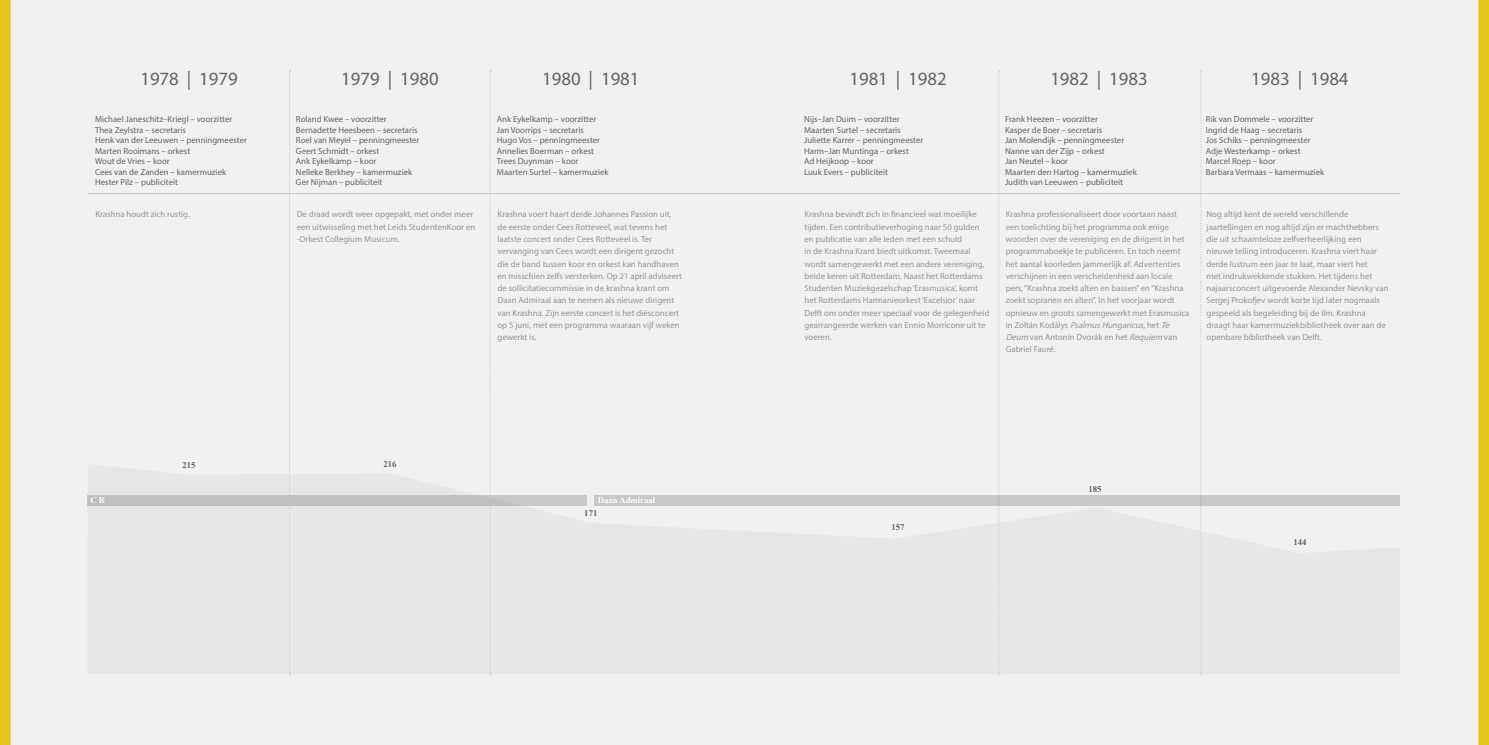
<style>
.page{position:relative;width:1489px;height:745px;background:#fff}
.page>*{position:absolute;margin:0;border:0;box-sizing:border-box;transform-origin:0 0}
.t1{font:18.75px "Myriad Pro";color:#636366}
.functie_bestuur_Norm{font:8.75px/12.2px "Myriad Pro";color:#939598}
.KOP_HOOFDSTUK_75{font:8.75px "Myriad Pro";color:#636366}
.t2{font:700 8.75px "Times New Roman";color:#636366}
.t3{font:700 8.75px "Times New Roman";color:#fff}
.t4{font:700 8.75px "Times New Roman";color:#5a5e5e}
.s1{font-style:italic}
</style>
<div class="page">
<div style="left:0;top:0;width:1488px;height:744px;background:#f2f1f1"></div>
<svg style="left:87px;top:465px;width:1313px;height:208px;fill:#e6e7e9"></svg>
<div style="left:1478px;top:0;width:10px;height:744px;background:#e6c619"></div>
<svg style="left:998px;top:70px;width:1px;height:604px"></svg>
<svg style="left:1200px;top:70px;width:1px;height:604px"></svg>
<div style="left:87px;top:494px;width:1313px;height:11px;background:#c9c7c8"></div>
<div style="left:587px;top:490px;width:7px;height:22px;background:#f2f1f1"></div>
<div style="left:0;top:0;width:11px;height:744px;background:#e6c619"></div>
<svg style="left:289px;top:70px;width:1px;height:604px"></svg>
<svg style="left:489px;top:70px;width:2px;height:604px"></svg>
<hr style="left:88px;top:193px;width:1312px;height:1px;background:#c7c8ca">
<p class="t1" style="left:140px;top:67px;width:99px">1978 | 1979</p>
<p class="t1" style="left:341px;top:67px;width:99px">1979 | 1980</p>
<p class="t1" style="left:542px;top:67px;width:99px">1980 | 1981</p>
<p class="KOP_HOOFDSTUK_75" style="left:95px;top:114px;width:139px">Michael Janeschitz–Kriegl – voorzitter</p>
<p class="KOP_HOOFDSTUK_75" style="left:95px;top:124px;width:92px">Thea Zeylstra – secretaris</p>
<p class="KOP_HOOFDSTUK_75" style="left:95px;top:135px;width:153px">Henk van der Leeuwen – penningmeester</p>
<p class="KOP_HOOFDSTUK_75" style="left:95px;top:145px;width:97px">Marten Rooimans – orkest</p>
<p class="KOP_HOOFDSTUK_75" style="left:95px;top:156px;width:76px">Wout de Vries – koor</p>
<p class="KOP_HOOFDSTUK_75" style="left:95px;top:166px;width:132px">Cees van de Zanden – kamermuziek</p>
<p class="KOP_HOOFDSTUK_75" style="left:95px;top:177px;width:84px">Hester Pilz – publiciteit</p>
<p class="KOP_HOOFDSTUK_75" style="left:296px;top:114px;width:92px">Roland Kwee – voorzitter</p>
<p class="KOP_HOOFDSTUK_75" style="left:296px;top:124px;width:123px">Bernadette Heesbeen – secretaris</p>
<p class="KOP_HOOFDSTUK_75" style="left:296px;top:135px;width:125px">Roel van Meyel – penningmeester</p>
<p class="KOP_HOOFDSTUK_75" style="left:296px;top:145px;width:85px">Geert Schmidt – orkest</p>
<p class="KOP_HOOFDSTUK_75" style="left:296px;top:156px;width:82px">Ank Eykelkamp – koor</p>
<p class="KOP_HOOFDSTUK_75" style="left:296px;top:166px;width:118px">Nelleke Berkhey – kamermuziek</p>
<p class="KOP_HOOFDSTUK_75" style="left:296px;top:177px;width:88px">Ger Nijman – publiciteit</p>
<p class="KOP_HOOFDSTUK_75" style="left:497px;top:114px;width:101px">Ank Eykelkamp – voorzitter</p>
<p class="KOP_HOOFDSTUK_75" style="left:497px;top:124px;width:88px">Jan Voorrips – secretaris</p>
<p class="KOP_HOOFDSTUK_75" style="left:497px;top:135px;width:105px">Hugo Vos – penningmeester</p>
<p class="KOP_HOOFDSTUK_75" style="left:497px;top:145px;width:99px">Annelies Boerman – orkest</p>
<p class="KOP_HOOFDSTUK_75" style="left:497px;top:156px;width:83px">Trees Duynman – koor</p>
<p class="KOP_HOOFDSTUK_75" style="left:497px;top:166px;width:113px">Maarten Surtel – kamermuziek</p>
<p class="functie_bestuur_Norm" style="left:95px;top:208px;width:96px">Krashna houdt zich rustig.</p>
<p class="functie_bestuur_Norm" style="left:297px;top:208px;width:180px">De draad wordt weer opgepakt, met onder meer een uitwisseling met het Leids StudentenKoor en -Orkest Collegium Musicum.</p>
<p class="functie_bestuur_Norm" style="left:497px;top:208px;width:175px">Krashna voert haart derde Johannes Passion uit,</p>
<p class="functie_bestuur_Norm" style="left:497px;top:220px;width:171px">de eerste onder Cees Rotteveel, wat tevens het</p>
<p class="functie_bestuur_Norm" style="left:497px;top:233px;width:186px">laatste concert onder Cees Rotteveel is. Ter vervanging van Cees wordt een dirigent gezocht die de band tussen koor en orkest kan handhaven en misschien zelfs versterken. Op 21 april adviseert de sollicitatiecommissie in de krashna krant om Daan Admiraal aan te nemen als nieuwe dirigent van Krashna. Zijn eerste concert is het diësconcert op 5 juni, met een programma waaraan vijf weken gewerkt is.</p>
<p class="t3" style="left:90px;top:493px;width:16px">C R</p>
<p class="t2" style="left:182px;top:458px;width:15px">215</p>
<p class="t2" style="left:383px;top:457px;width:15px">216</p>
<p class="t3" style="left:597px;top:493px;width:59px">Daan Admiraal</p>
<p class="t2" style="left:584px;top:506px;width:15px">171</p>
<p class="t1" style="left:849px;top:67px;width:99px">1981 | 1982</p>
<p class="t1" style="left:1050px;top:67px;width:99px">1982 | 1983</p>
<p class="t1" style="left:1251px;top:67px;width:99px">1983 | 1984</p>
<p class="KOP_HOOFDSTUK_75" style="left:804px;top:114px;width:97px">Nijs–Jan Duim – voorzitter</p>
<p class="KOP_HOOFDSTUK_75" style="left:804px;top:124px;width:98px">Maarten Surtel – secretaris</p>
<p class="KOP_HOOFDSTUK_75" style="left:804px;top:135px;width:121px">Juliette Karrer – penningmeester</p>
<p class="KOP_HOOFDSTUK_75" style="left:804px;top:145px;width:106px">Harm–Jan Muntinga – orkest</p>
<p class="KOP_HOOFDSTUK_75" style="left:804px;top:156px;width:71px">Ad Heijkoop – koor</p>
<p class="KOP_HOOFDSTUK_75" style="left:804px;top:166px;width:85px">Luuk Evers – publiciteit</p>
<p class="functie_bestuur_Norm" style="left:804px;top:208px;width:174px">Krashna bevindt zich in financieel wat moeilijke</p>
<p class="functie_bestuur_Norm" style="left:804px;top:220px;width:177px">tijden. Een contributieverhoging naar 50 gulden</p>
<p class="functie_bestuur_Norm" style="left:804px;top:233px;width:159px">en publicatie van alle leden met een schuld</p>
<p class="functie_bestuur_Norm" style="left:804px;top:245px;width:168px">in de Krashna Krant biedt uitkomst. Tweemaal</p>
<p class="functie_bestuur_Norm" style="left:804px;top:257px;width:181px">wordt samengewerkt met een andere vereniging,</p>
<p class="functie_bestuur_Norm" style="left:804px;top:269px;width:179px">beide keren uit Rotterdam. Naast het Rotterdams</p>
<p class="functie_bestuur_Norm" style="left:804px;top:282px;width:175px">Studenten Muziekgezelschap ‘Erasmusica’, komt</p>
<p class="functie_bestuur_Norm" style="left:804px;top:294px;width:172px">het Rotterdams Harmanieorkest ‘Excelsior’ naar</p>
<p class="functie_bestuur_Norm" style="left:804px;top:306px;width:186px">Delft om onder meer speciaal voor de gelegenheid</p>
<p class="functie_bestuur_Norm" style="left:804px;top:318px;width:182px">gearrangeerde werken van Ennio Morricone uit te</p>
<p class="functie_bestuur_Norm" style="left:804px;top:331px;width:29px">voeren.</p>
<p class="KOP_HOOFDSTUK_75" style="left:1005px;top:114px;width:94px">Frank Heezen – voorzitter</p>
<p class="KOP_HOOFDSTUK_75" style="left:1005px;top:124px;width:99px">Kasper de Boer – secretaris</p>
<p class="KOP_HOOFDSTUK_75" style="left:1005px;top:135px;width:121px">Jan Molendijk – penningmeester</p>
<p class="KOP_HOOFDSTUK_75" style="left:1005px;top:145px;width:101px">Nanne van der Zijp – orkest</p>
<p class="KOP_HOOFDSTUK_75" style="left:1005px;top:156px;width:65px">Jan Neutel – koor</p>
<p class="KOP_HOOFDSTUK_75" style="left:1005px;top:166px;width:133px">Maarten den Hartog – kamermuziek</p>
<p class="KOP_HOOFDSTUK_75" style="left:1005px;top:177px;width:120px">Judith van Leeuwen – publiciteit</p>
<p class="functie_bestuur_Norm" style="left:1005px;top:208px;width:173px">Krashna professionaliseert door voortaan naast</p>
<p class="functie_bestuur_Norm" style="left:1005px;top:220px;width:165px">een toelichting bij het programma ook enige</p>
<p class="functie_bestuur_Norm" style="left:1005px;top:233px;width:180px">woorden over de vereniging en de dirigent in het</p>
<p class="functie_bestuur_Norm" style="left:1005px;top:245px;width:176px">programmaboekje te publiceren. En toch neemt</p>
<p class="functie_bestuur_Norm" style="left:1005px;top:257px;width:176px">het aantal koorleden jammerlijk af. Advertenties</p>
<p class="functie_bestuur_Norm" style="left:1005px;top:269px;width:168px">verschijnen in een verscheidenheid aan locale</p>
<p class="functie_bestuur_Norm" style="left:1005px;top:282px;width:179px">pers, “Krashna zoekt alten en bassen” en “Krashna</p>
<p class="functie_bestuur_Norm" style="left:1005px;top:294px;width:171px">zoekt sopranen en alten”. In het voorjaar wordt</p>
<p class="functie_bestuur_Norm" style="left:1005px;top:306px;width:185px">opnieuw en groots samengewerkt met Erasmusica</p>
<p class="functie_bestuur_Norm" style="left:1005px;top:318px;width:168px">i n Z o l t á n Ko d á l y s <span class="s1">PsalmusHungaricus</span>, h e t <span class="s1">Te</span></p>
<p class="functie_bestuur_Norm" style="left:1005px;top:331px;width:173px"><span class="s1">Deum</span> van Antonín Dvorák en het <span class="s1">Requiem</span> van</p>
<p class="functie_bestuur_Norm" style="left:1005px;top:343px;width:51px">Gabriel Fauré.</p>
<p class="KOP_HOOFDSTUK_75" style="left:1205px;top:114px;width:109px">Rik van Dommele – voorzitter</p>
<p class="KOP_HOOFDSTUK_75" style="left:1205px;top:124px;width:98px">Ingrid de Haag – secretaris</p>
<p class="KOP_HOOFDSTUK_75" style="left:1205px;top:135px;width:106px">Jos Schiks – penningmeester</p>
<p class="KOP_HOOFDSTUK_75" style="left:1205px;top:145px;width:96px">Adje Westerkamp – orkest</p>
<p class="KOP_HOOFDSTUK_75" style="left:1205px;top:156px;width:71px">Marcel Roep – koor</p>
<p class="KOP_HOOFDSTUK_75" style="left:1205px;top:166px;width:120px">Barbara Vermaas – kamermuziek</p>
<p class="functie_bestuur_Norm" style="left:1206px;top:208px;width:143px">Nog altijd kent de wereld verschillende</p>
<p class="functie_bestuur_Norm" style="left:1206px;top:220px;width:174px">jaartellingen en nog altijd zijn er machthebbers</p>
<p class="functie_bestuur_Norm" style="left:1206px;top:233px;width:157px">die uit schaamteloze zelfverheerlijking een</p>
<p class="functie_bestuur_Norm" style="left:1206px;top:245px;width:172px">nieuwe telling introduceren. Krashna viert haar</p>
<p class="functie_bestuur_Norm" style="left:1206px;top:257px;width:163px">derde lustrum een jaar te laat, maar viert het</p>
<p class="functie_bestuur_Norm" style="left:1206px;top:269px;width:167px">met indrukwekkende stukken. Het tijdens het</p>
<p class="functie_bestuur_Norm" style="left:1206px;top:282px;width:183px">najaarsconcert uitgevoerde Alexander Nevsky van</p>
<p class="functie_bestuur_Norm" style="left:1206px;top:294px;width:175px">Sergej Prokofjev wordt korte tijd later nogmaals</p>
<p class="functie_bestuur_Norm" style="left:1206px;top:306px;width:161px">gespeeld als begeleiding bij de ilm. Krashna</p>
<p class="functie_bestuur_Norm" style="left:1206px;top:318px;width:181px">draagt haar kamermuziekbibliotheek over aan de</p>
<p class="functie_bestuur_Norm" style="left:1206px;top:331px;width:117px">openbare bibliotheek van Delft.</p>
<p class="t2" style="left:891px;top:520px;width:15px">157</p>
<p class="t4" style="left:1088px;top:483px;width:15px">185</p>
<p class="t2" style="left:1293px;top:535px;width:15px">144</p>
</div>
